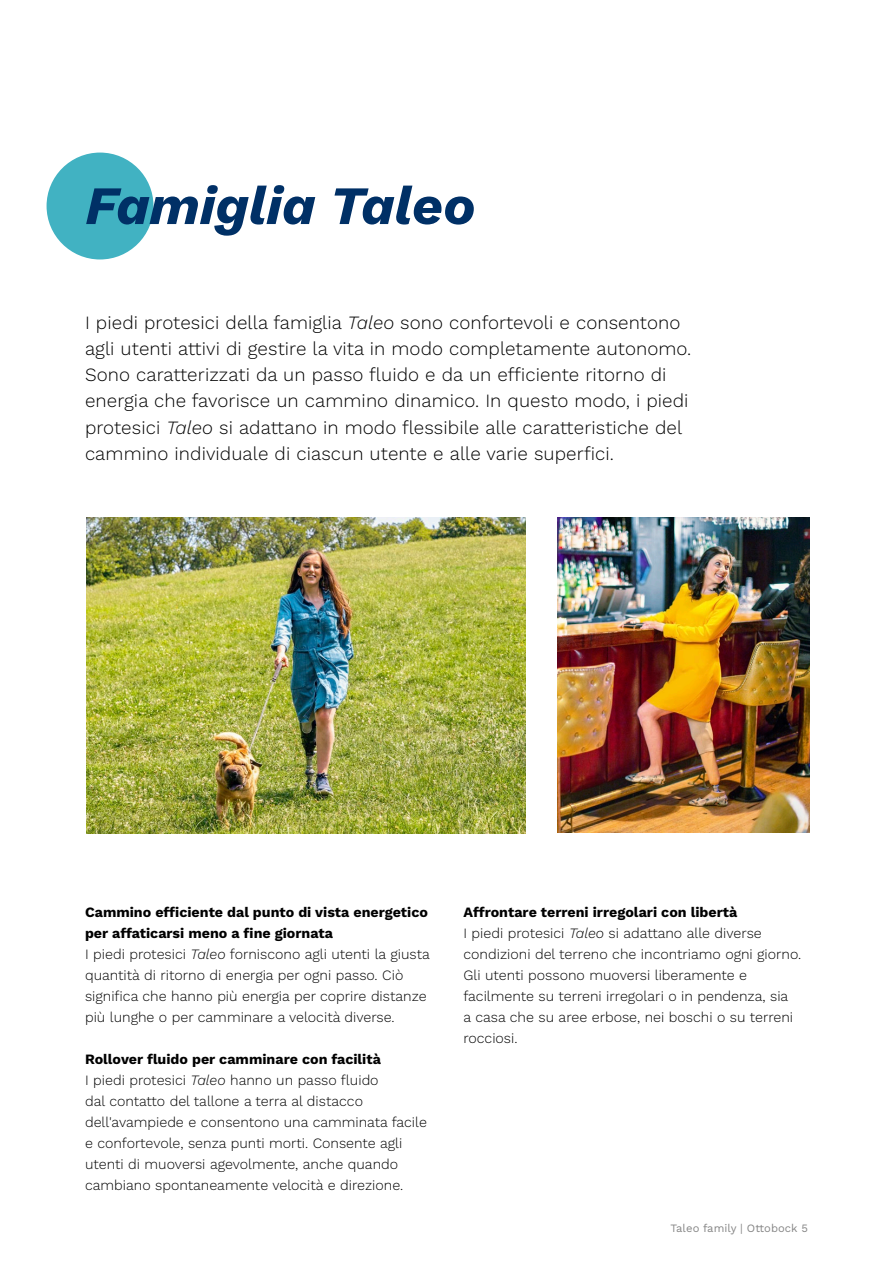
<style>
.page{position:relative;width:893px;height:1263px;background:#fff}
.page>*{position:absolute;margin:0;border:0;box-sizing:border-box;transform-origin:0 0}
.t1{font:italic 700 54px "Work Sans";color:#003066}
.t2{font:300 18.75px/26.2px "Work Sans";letter-spacing:.005em;color:#000}
.t3{font:300 14.25px/21px "Work Sans";color:#000}
.t4{font:11.25px "Work Sans";letter-spacing:.005em;color:#868686}
.s1{font-style:italic}
.s2{font-weight:700}
</style>
<div class="page">
<img style="left:558px;top:518px;width:251px;height:314px">
<img style="left:86px;top:518px;width:440px;height:315px">
<div style="left:47px;top:153px;width:106px;height:106px;background:#41b2c2;border-radius:50%"></div>
<h1 class="t1" style="left:85px;top:165px;width:392px">Famiglia Taleo</h1>
<p class="t2" style="left:85px;top:308px;width:608px">I piedi protesici della famiglia <span class="s1">Taleo</span> sono confortevoli e consentono agli utenti attivi di gestire la vita in modo completamente autonomo.<br>Sono caratterizzati da un passo fluido e da un efficiente ritorno di energia che favorisce un cammino dinamico. In questo modo, i piedi protesici <span class="s1">Taleo</span> si adattano in modo flessibile alle caratteristiche del cammino individuale di ciascun utente e alle varie superfici.</p>
<p class="t3" style="left:85px;top:901px;width:346px"><span class="s2">Cammino efficiente dal punto di vista energetico per affaticarsi meno a fine giornata<br></span>I piedi protesici <span class="s1">Taleo</span> forniscono agli utenti la giusta quantità di ritorno di energia per ogni passo. Ciò significa che hanno più energia per coprire distanze più lunghe o per camminare a velocità diverse.</p>
<p class="t3" style="left:85px;top:1048px;width:343px"><span class="s2">Rollover fluido per camminare con facilità<br></span>I piedi protesici <span class="s1">Taleo</span> hanno un passo fluido<br>dal contatto del tallone a terra al distacco dell'avampiede e consentono una camminata facile e confortevole, senza punti morti. Consente agli utenti di muoversi agevolmente, anche quando cambiano spontaneamente velocità e direzione.</p>
<p class="t3" style="left:463px;top:901px;width:339px"><span class="s2">Affrontare terreni irregolari con libertà<br></span>I piedi protesici <span class="s1">Taleo</span> si adattano alle diverse condizioni del terreno che incontriamo ogni giorno.<br>Gli utenti possono muoversi liberamente e facilmente su terreni irregolari o in pendenza, sia<br>a casa che su aree erbose, nei boschi o su terreni rocciosi.</p>
<p class="t4" style="left:670px;top:1219px;width:139px">Taleo family | Ottobock 5</p>
</div>
